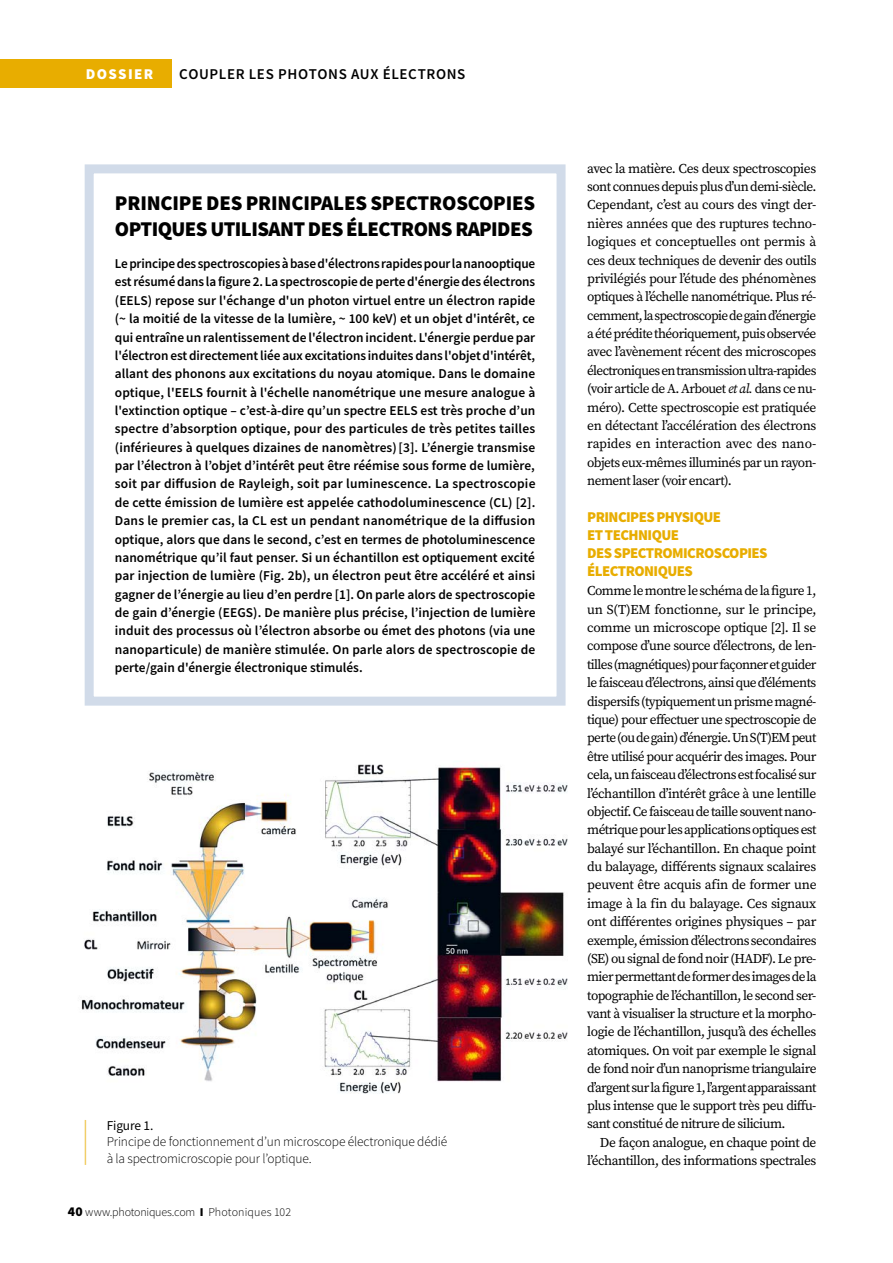
<style>
.page{position:relative;width:893px;height:1263px;background:#fff}
.page>*{position:absolute;margin:0;border:0;box-sizing:border-box;transform-origin:0 0}
.t1{font:900 21px/25.2px "Source Sans Pro";letter-spacing:-.03em;color:#000}
.t2{font:900 15px/18px "Source Sans Pro";letter-spacing:-.04em;color:#e8ad00}
.t3{font:600 15px "Source Sans Pro";color:#000}
.t4{font:900 15px "Source Sans Pro";letter-spacing:.09em;color:#fff}
.t5{font:13.5px/18.3px "Source Serif Pro";letter-spacing:-.04em;color:#000;text-align:justify}
.t6{font:600 13.5px/18.3px "Source Sans Pro";color:#000;text-align:justify}
.t7{font:300 13.5px/16.2px "Source Sans Pro";letter-spacing:-.01em;color:#000}
.t8{font:13.5px "Source Sans Pro";letter-spacing:-.01em;color:#000}
.t9{font:300 12px "Source Sans Pro";color:#000}
.s1{font-weight:900;font-size:13.5px}
.s2{font-weight:900}
.s3{font-style:italic}
</style>
<div class="page">
<div style="left:0;top:60px;width:171px;height:28px;background:#e8ad00"></div>
<div style="left:85px;top:164px;width:481px;height:542px;border:9px solid #d1dbe9"></div>
<img style="left:81px;top:764px;width:487px;height:330px">
<hr style="left:85px;top:1120px;width:1px;height:45px;background:#e8ad00">
<p class="t4" style="left:86px;top:64px;width:69px">DOSSIER</p>
<p class="t3" style="left:179px;top:64px;width:12px">Coupler</p>
<p class="t3" style="left:249px;top:64px;width:9px">les</p>
<p class="t3" style="left:278px;top:64px;width:11px">photons</p>
<p class="t3" style="left:351px;top:64px;width:11px">aux</p>
<p class="t3" style="left:383px;top:64px;width:10px">électrons</p>
<h1 class="t1" style="left:115px;top:190px;width:422px">PRINCIPE DES PRINCIPALES SPECTROSCOPIES<br>OPTIQUES UTILISANT DES ÉLECTRONS RAPIDES</h1>
<p class="t6" style="left:115px;top:254px;width:422px">Le principe des spectroscopies à base d'électrons rapides pour la nanooptique est résumé dans la figure 2. La spectroscopie de perte d'énergie des électrons (EELS) repose sur l'échange d'un photon virtuel entre un électron rapide (~ la moitié de la vitesse de la lumière, ~ 100 keV) et un objet d'intérêt, ce qui entraîne un ralentissement de l'électron incident. L'énergie perdue par l'électron est directement liée aux excitations induites dans l'objet d'intérêt, allant des phonons aux excitations du noyau atomique. Dans le domaine optique, l'EELS fournit à l'échelle nanométrique une mesure analogue à l'extinction optique – c’est-à-dire qu’un spectre EELS est très proche d’un spectre d’absorption optique, pour des particules de très petites tailles (inférieures à quelques dizaines de nanomètres) [3]. L’énergie transmise par l’électron à l’objet d’intérêt peut être réémise sous forme de lumière, soit par diffusion de Rayleigh, soit par luminescence. La spectroscopie de cette émission de lumière est appelée cathodoluminescence (CL) [2].<br>Dans le premier cas, la CL est un pendant nanométrique de la diffusion optique, alors que dans le second, c’est en termes de photoluminescence nanométrique qu’il faut penser. Si un échantillon est optiquement excité par injection de lumière (Fig. 2b), un électron peut être accéléré et ainsi gagner de l’énergie au lieu d’en perdre [1]. On parle alors de spectroscopie de gain d’énergie (EEGS). De manière plus précise, l’injection de lumière induit des processus où l’électron absorbe ou émet des photons (via une nanoparticule) de manière stimulée. On parle alors de spectroscopie de perte/gain d'énergie électronique stimulés.</p>
<p class="t8" style="left:107px;top:1117px;width:48px">Figure 1.</p>
<p class="t7" style="left:107px;top:1134px;width:342px">Principe de fonctionnement d’un microscope électronique dédié à la spectromicroscopie pour l’optique.</p>
<p class="t9" style="left:68px;top:1205px;width:225px"><span class="s1">40</span> www.photoniques.com <span class="s2">I</span> Photoniques 102</p>
<p class="t5" style="left:587px;top:159px;width:231px">avec la matière. Ces deux spectroscopies sont connues depuis plus d’un demi-siècle.<br>Cependant, c’est au cours des vingt der&shy;nières années que des ruptures techno&shy;logiques et conceptuelles ont permis à ces deux techniques de devenir des outils privilégiés pour l’étude des phénomènes optiques à l’échelle nanométrique. Plus ré&shy;cemment, la spectroscopie de gain d’énergie a été prédite théoriquement, puis observée avec l’avènement récent des microscopes électroniques en transmission ultra-rapides (voir article de A. Arbouet <span class="s3">et al.</span> dans ce nu&shy;méro). Cette spectroscopie est pratiquée en détectant l’accélération des électrons rapides en interaction avec des nano&shy;objets eux-mêmes illuminés par un rayon&shy;nement laser (voir encart).</p>
<p class="t2" style="left:587px;top:508px;width:182px">PRINCIPES PHYSIQUE<br>ET TECHNIQUE<br>DES SPECTROMICROSCOPIES<br>ÉLECTRONIQUES</p>
<p class="t5" style="left:587px;top:582px;width:231px">Comme le montre le schéma de la figure 1, un S(T)EM fonctionne, sur le principe, comme un microscope optique [2]. Il se compose d’une source d’électrons, de len&shy;tilles (magnétiques) pour façonner et guider le faisceau d’électrons, ainsi que d’éléments dispersifs (typiquement un prisme magné&shy;tique) pour effectuer une spectroscopie de perte (ou de gain) d’énergie. Un S(T)EM peut être utilisé pour acquérir des images. Pour cela, un faisceau d’électrons est focalisé sur l’échantillon d’intérêt grâce à une lentille objectif. Ce faisceau de taille souvent nano&shy;métrique pour les applications optiques est balayé sur l’échantillon. En chaque point du balayage, différents signaux scalaires peuvent être acquis afin de former une image à la fin du balayage. Ces signaux ont différentes origines physiques – par exemple, émission d’électrons secondaires (SE) ou signal de fond noir (HADF). Le pre&shy;mier permettant de former des images de la topographie de l’échantillon, le second ser&shy;vant à visualiser la structure et la morpho&shy;logie de l’échantillon, jusqu’à des échelles atomiques. On voit par exemple le signal de fond noir d’un nanoprisme triangulaire d’argent sur la figure 1, l’argent apparaissant plus intense que le support très peu diffu&shy;sant constitué de nitrure de silicium.</p>
<p class="t5" style="left:587px;top:1133px;width:231px;text-align:right">De façon analogue, en chaque point de l’échantillon, des informations spectrales</p>
</div>
